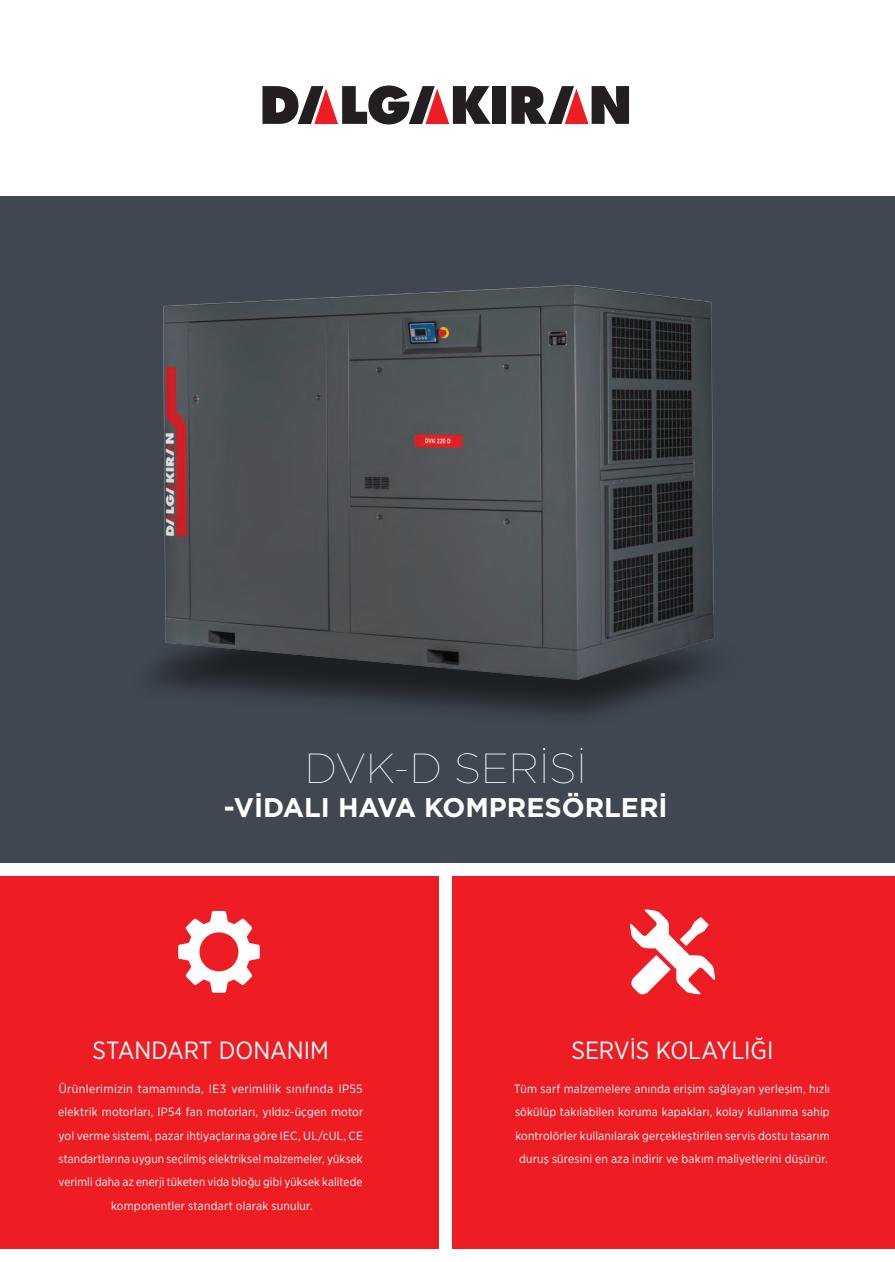
<style>
.page{position:relative;width:895px;height:1262px;background:#fff}
.page>*{position:absolute;margin:0;border:0;box-sizing:border-box;transform-origin:0 0}
.t1{font:100 42px "Gotham";color:#fff}
.t2{font:700 27px "Gotham";color:#fff}
.t3{font:24.9px "Gotham Narrow";letter-spacing:-.005em;color:#fff}
.t4{font:12px/23.4px "Gotham Narrow";letter-spacing:.015em;color:#fff;text-align:center}
</style>
<div class="page">
<div style="left:0;top:196px;width:895px;height:666px;background:#3f4851"></div>
<div style="left:493px;top:86px;width:13px;height:38px;background:#231f20"></div>
<svg style="left:511px;top:86px;width:118px;height:38px"></svg>
<svg style="left:262px;top:85px;width:229px;height:39px"></svg>
<img style="left:150px;top:285px;width:576px;height:414px">
<div style="left:453px;top:876px;width:442px;height:372px;background:#ee1d23"></div>
<div style="left:0;top:876px;width:439px;height:372px;background:#ee1d23"></div>
<svg style="left:630px;top:909px;width:85px;height:86px"></svg>
<svg style="left:178px;top:911px;width:82px;height:81px"></svg>
<h1 class="t1" style="left:305px;top:742px;width:283px">DVK-D SERİSİ</h1>
<h2 class="t2" style="left:224px;top:790px;width:445px">-VİDALI HAVA KOMPRESÖRLERİ</h2>
<h3 class="t3" style="left:92px;top:1034px;width:238px">STANDART DONANIM</h3>
<p class="t4" style="left:58px;top:1076px;width:306px">Ürünlerimizin tamamında, IE3 verimlilik sınıfında IP55 elektrik motorları, IP54 fan motorları, yıldız-üçgen motor yol verme sistemi, pazar ihtiyaçlarına göre IEC, UL/cUL, CE standartlarına uygun seçilmiş elektriksel malzemeler, yüksek verimli daha az enerji tüketen vida bloğu gibi yüksek kalitede komponentler standart olarak sunulur.</p>
<h3 class="t3" style="left:571px;top:1034px;width:204px">SERVİS KOLAYLIĞI</h3>
<p class="t4" style="left:514px;top:1076px;width:317px">Tüm sarf malzemelere anında erişim sağlayan yerleşim, hızlı sökülüp takılabilen koruma kapakları, kolay kullanıma sahip kontrolörler kullanılarak gerçekleştirilen servis dostu tasarım duruş süresini en aza indirir ve bakım maliyetlerini düşürür.</p>
</div>
